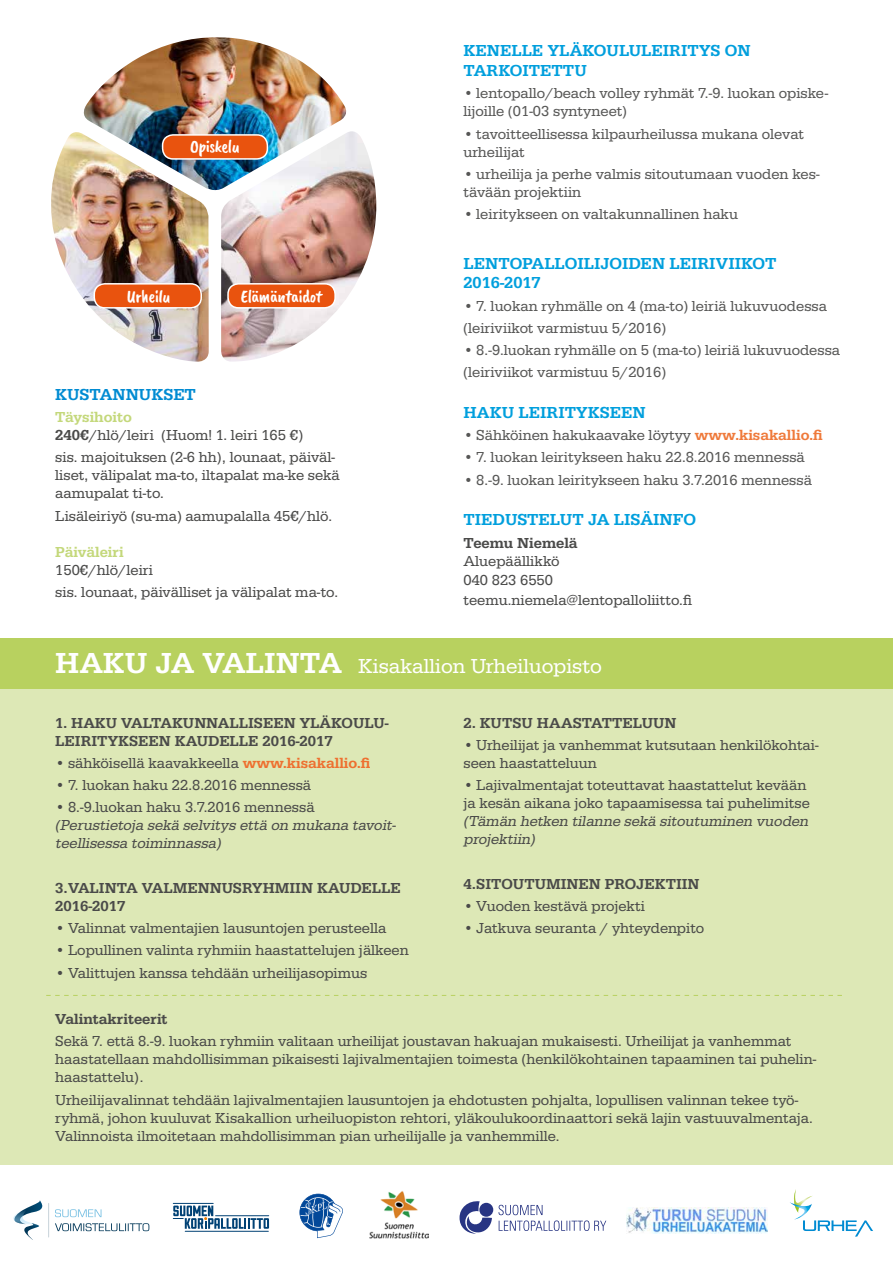
<style>
.page{position:relative;width:893px;height:1263px;background:#fff}
.page>*{position:absolute;margin:0;border:0;box-sizing:border-box;transform-origin:0 0}
.t1{font:21px "Serifa D";color:#fff}
.t2{font:18px "Caveat Brush";letter-spacing:-.025em;color:#fff}
.t3{font:500 16.5px/19.8px "Serifa D";color:#009fdd}
.t4{font:500 16.5px "Serifa D";color:#008bd2}
.t5{font:15px/18px "Serifa D";color:#4a4a49}
.t6{font:15px/18px "Serifa D";color:#575756}
.t7{font:500 15px/18px "Serifa D";color:#4a4a49}
.t8{font:italic 15px/18px "Serifa D";color:#4a4a49}
.t9{font:500 15px "Serifa D";color:#c4d87b}
.s1{font-weight:500;color:#c4d87b}
.s2{font-weight:500}
.s3{font-weight:500;color:#ef7a3b}
.s4{font-weight:500;font-size:30px}
.s5{font-weight:500;color:#ee7030}
</style>
<div class="page">
<div style="left:0;top:638px;width:893px;height:527px;background:#dde8b6"></div>
<div style="left:0;top:638px;width:893px;height:50px;background:#b8d15f"></div>
<svg style="left:46px;top:995px;width:796px;height:1px"></svg>
<img style="left:51px;top:132px;width:158px;height:230px">
<img style="left:80px;top:37px;width:267px;height:156px">
<img style="left:221px;top:131px;width:155px;height:231px">
<div style="left:163px;top:135px;width:104px;height:24px;background:#e9530e;border-radius:10px"></div>
<div style="left:162px;top:134px;width:106px;height:26px;border:2px solid #fff;border-radius:10px"></div>
<div style="left:228px;top:284px;width:107px;height:24px;background:#e9530e;border-radius:10px"></div>
<div style="left:227px;top:283px;width:109px;height:26px;border:2px solid #fff;border-radius:10px"></div>
<div style="left:94px;top:284px;width:107px;height:24px;background:#e9530e;border-radius:10px"></div>
<div style="left:94px;top:283px;width:108px;height:26px;border:2px solid #fff;border-radius:10px"></div>
<svg style="left:790px;top:1189px;width:83px;height:47px"></svg>
<svg style="left:173px;top:1205px;width:96px;height:24px"></svg>
<hr style="left:173px;top:1203px;width:40px;height:1px;background:#004174">
<hr style="left:185px;top:1231px;width:83px;height:1px;background:#004174">
<svg style="left:459px;top:1201px;width:147px;height:33px"></svg>
<svg style="left:299px;top:1194px;width:44px;height:44px"></svg>
<img style="left:370px;top:1191px;width:58px;height:48px">
<img style="left:626px;top:1207px;width:142px;height:26px">
<svg style="left:13px;top:1200px;width:30px;height:40px"></svg>
<svg style="left:55px;top:1223px;width:94px;height:8px"></svg>
<svg style="left:55px;top:1209px;width:46px;height:8px"></svg>
<hr style="left:48px;top:1203px;width:1px;height:34px;background:#c8d3da">
<p class="t2" style="left:190px;top:135px;width:51px">Opiskelu</p>
<p class="t2" style="left:127px;top:285px;width:45px">Urheilu</p>
<p class="t2" style="left:241px;top:285px;width:83px">Elämäntaidot</p>
<p class="t4" style="left:55px;top:385px;width:142px">KUSTANNUKSET</p>
<p class="t5" style="left:55px;top:408px;width:249px"><span class="s1">Täysihoito<br></span><span class="s2">240€</span>/hlö/leiri (Huom! 1. leiri 165 €)</p>
<p class="t5" style="left:55px;top:448px;width:286px">sis. majoituksen (2-6 hh), lounaat, päiväl&shy;liset, välipalat ma-to, iltapalat ma-ke sekä aamupalat ti-to.</p>
<p class="t5" style="left:55px;top:507px;width:278px">Lisäleiriyö (su-ma) aamupalalla 45€/hlö.</p>
<p class="t9" style="left:55px;top:543px;width:70px">Päiväleiri</p>
<p class="t5" style="left:55px;top:559px;width:284px;line-height:22.2px">150€/hlö/leiri<br>sis. lounaat, päivälliset ja välipalat ma-to.</p>
<p class="t3" style="left:463px;top:41px;width:289px">KENELLE YLÄKOULULEIRITYS ON<br>TARKOITETTU</p>
<p class="t6" style="left:463px;top:85px;width:366px">• lentopallo/beach volley ryhmät 7.-9. luokan opiske&shy;lijoille (01-03 syntyneet)</p>
<p class="t6" style="left:463px;top:125px;width:342px">• tavoitteellisessa kilpaurheilussa mukana olevat urheilijat</p>
<p class="t6" style="left:463px;top:165px;width:358px">• urheilija ja perhe valmis sitoutumaan vuoden kes&shy;tävään projektiin</p>
<p class="t6" style="left:463px;top:205px;width:276px">• leiritykseen on valtakunnallinen haku</p>
<p class="t3" style="left:463px;top:253px;width:314px">LENTOPALLOILIJOIDEN LEIRIVIIKOT<br>2016-2017</p>
<p class="t6" style="left:463px;top:295px;width:365px;line-height:22.2px">• 7. luokan ryhmälle on 4 (ma-to) leiriä lukuvuodessa (leiriviikot varmistuu 5/2016)</p>
<p class="t6" style="left:463px;top:339px;width:378px;line-height:22.2px">• 8.-9.luokan ryhmälle on 5 (ma-to) leiriä lukuvuodessa (leiriviikot varmistuu 5/2016)</p>
<p class="t3" style="left:463px;top:402px;width:184px">HAKU LEIRITYKSEEN</p>
<p class="t6" style="left:463px;top:426px;width:361px">• Sähköinen hakukaavake löytyy <span class="s3">www.kisakallio.fi</span></p>
<p class="t6" style="left:463px;top:449px;width:343px">• 7. luokan leiritykseen haku 22.8.2016 mennessä</p>
<p class="t6" style="left:463px;top:471px;width:350px">• 8.-9. luokan leiritykseen haku 3.7.2016 mennessä</p>
<p class="t3" style="left:463px;top:510px;width:234px">TIEDUSTELUT JA LISÄINFO</p>
<p class="t7" style="left:463px;top:533px;width:116px">Teemu Niemelä</p>
<p class="t5" style="left:463px;top:551px;width:230px;line-height:19.5px">Aluepäällikkö<br>040 823 6550 teemu.niemela@lentopalloliitto.fi</p>
<h1 class="t1" style="left:55px;top:655px;width:548px"><span class="s4">HAKU JA VALINTA</span> Kisakallion Urheiluopisto</h1>
<p class="t7" style="left:55px;top:713px;width:335px">1. HAKU VALTAKUNNALLISEEN YLÄKOULU-<br>LEIRITYKSEEN KAUDELLE 2016-2017</p>
<p class="t5" style="left:55px;top:754px;width:317px">• sähköisellä kaavakkeella <span class="s5">www.kisakallio.fi</span></p>
<p class="t5" style="left:55px;top:776px;width:257px">• 7. luokan haku 22.8.2016 mennessä</p>
<p class="t5" style="left:55px;top:798px;width:261px">• 8.-9.luokan haku 3.7.2016 mennessä</p>
<p class="t8" style="left:55px;top:816px;width:345px">(Perustietoj a sekä selvitys että on mukana tavoit&shy;teellisessa toiminnassa)</p>
<p class="t7" style="left:55px;top:879px;width:347px">3.VALINTA VALMENNUSRYHMIIN KAUDELLE<br>2016-2017</p>
<p class="t5" style="left:55px;top:919px;width:333px">• Valinnat valmentajien lausuntojen perusteella</p>
<p class="t5" style="left:55px;top:941px;width:355px">• Lopullinen valinta ryhmiin haastattelujen jälkeen</p>
<p class="t5" style="left:55px;top:964px;width:313px">• Valittujen kanssa tehdään urheilijasopimus</p>
<p class="t7" style="left:463px;top:713px;width:215px">2. KUTSU HAASTATTELUUN</p>
<p class="t5" style="left:463px;top:736px;width:357px">• Urheilijat ja vanhemmat kutsutaan henkilökohtai&shy;seen haastatteluun</p>
<p class="t5" style="left:463px;top:776px;width:348px">• Lajivalmentajat toteuttavat haastattelut kevään ja kesän aikana joko tapaamisessa tai puhelimitse</p>
<p class="t8" style="left:463px;top:812px;width:349px">(Tämän hetken tilanne sekä sitoutuminen vuoden proj ektiin)</p>
<p class="t7" style="left:463px;top:874px;width:238px">4.SITOUTUMINEN PROJEKTIIN</p>
<p class="t5" style="left:463px;top:897px;width:183px">• Vuoden kestävä projekti</p>
<p class="t5" style="left:463px;top:919px;width:242px">• Jatkuva seuranta / yhteydenpito</p>
<p class="t7" style="left:55px;top:1010px;width:114px">Valintakriteerit</p>
<p class="t5" style="left:55px;top:1033px;width:762px">Sekä 7. että 8.-9. luokan ryhmiin valitaan urheilijat joustavan hakuajan mukaisesti. Urheilijat ja vanhemmat haastatellaan mahdollisimman pikaisesti lajivalmentajien toimesta (henkilökohtainen tapaaminen tai puhelin&shy;haastattelu).</p>
<p class="t5" style="left:55px;top:1091px;width:759px">Urheilijavalinnat tehdään lajivalmentajien lausuntojen ja ehdotusten pohjalta, lopullisen valinnan tekee työ&shy;ryhmä, johon kuuluvat Kisakallion urheiluopiston rehtori, yläkoulukoordinaattori sekä lajin vastuuvalmentaja.<br>Valinnoista ilmoitetaan mahdollisimman pian urheilijalle ja vanhemmille.</p>
</div>
